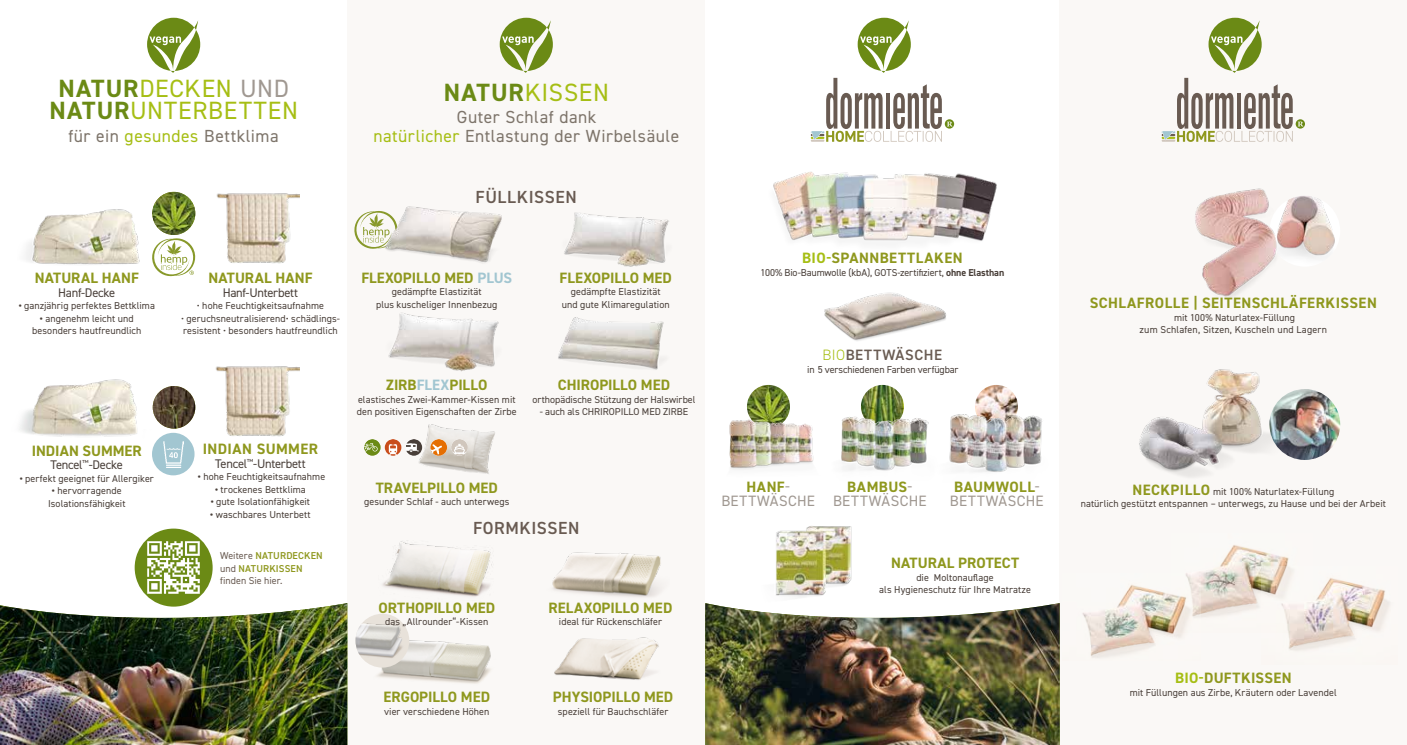
<style>
.page{position:relative;width:1407px;height:745px;background:#fff}
.page>*{position:absolute;margin:0;border:0;box-sizing:border-box;transform-origin:0 0}
.t1{font:25px/22.5px "DIN2014";letter-spacing:.03em;color:#a6be14;text-align:center}
.t2{font:17.5px/18.8px "DIN2014";letter-spacing:.03em;color:#7d746a;text-align:center}
.t3{font:600 17.5px "DIN2014";letter-spacing:.035em;color:#695b52}
.t4{font:700 15px "DIN2014";letter-spacing:.01em;color:#8f981e}
.t5{font:15px/13.8px "DIN2014";letter-spacing:.03em;color:#a09891;text-align:center}
.t6{font:700 15px "DIN2014";letter-spacing:.035em;color:#8f981e}
.t7{font:600 15px "DIN2014";letter-spacing:.04em;color:#695b52}
.t8{font:12.5px "DIN2014";letter-spacing:-.025em;color:#493f39}
.t9{font:10px/12.5px "DIN2014";letter-spacing:.005em;color:#493f39;text-align:center}
.t10{font:10px "DIN2014";letter-spacing:-.015em;color:#493f39}
.t11{font:10px/12.5px "DIN2014";letter-spacing:.005em;color:#695b52}
.s1{font-weight:700;color:#6b8a15}
.s2{color:#a09891}
.s3{color:#a6be14}
.s4{font-weight:700}
.s5{color:#a2c6d1}
.s6{font-weight:600;color:#8f981e}
.s7{font-weight:300;color:#a6be14}
.s8{font-weight:700;color:#8f981e}
.s9{font-weight:700;font-size:15px;color:#8f981e}
</style>
<div class="page">
<div style="left:347px;top:0;width:358px;height:744px;background:#faf8f6"></div>
<div style="left:1059px;top:0;width:348px;height:744px;background:#faf8f6"></div>
<img style="left:564px;top:212px;width:105px;height:55px">
<img style="left:558px;top:317px;width:106px;height:53px">
<img style="left:416px;top:424px;width:79px;height:50px">
<img style="left:405px;top:439px;width:17px;height:16px;border-radius:8px">
<img style="left:364px;top:439px;width:17px;height:16px;border-radius:8px">
<img style="left:385px;top:439px;width:16px;height:16px;border-radius:8px">
<img style="left:451px;top:439px;width:17px;height:16px;border-radius:8px">
<img style="left:430px;top:439px;width:17px;height:16px;border-radius:8px">
<img style="left:374px;top:640px;width:117px;height:44px">
<img style="left:355px;top:613px;width:54px;height:54px;border-radius:27px">
<img style="left:554px;top:637px;width:105px;height:43px">
<img style="left:382px;top:540px;width:110px;height:57px">
<img style="left:552px;top:552px;width:109px;height:45px">
<svg style="left:354px;top:211px;width:24px;height:37px"></svg>
<img style="left:216px;top:193px;width:84px;height:71px">
<img style="left:152px;top:192px;width:43px;height:43px;border-radius:22px">
<svg style="left:152px;top:238px;width:43px;height:38px"></svg>
<img style="left:824px;top:292px;width:122px;height:49px">
<img style="left:747px;top:384px;width:43px;height:43px;border-radius:22px">
<img style="left:861px;top:384px;width:43px;height:43px;border-radius:22px">
<img style="left:975px;top:384px;width:43px;height:43px;border-radius:21px">
<img style="left:773px;top:132px;width:224px;height:109px">
<img style="left:776px;top:526px;width:76px;height:72px">
<img style="left:1139px;top:369px;width:149px;height:108px">
<img style="left:1200px;top:545px;width:89px;height:72px">
<img style="left:1082px;top:572px;width:118px;height:86px">
<img style="left:1261px;top:566px;width:129px;height:85px">
<img style="left:1269px;top:195px;width:71px;height:71px;border-radius:35px">
<img style="left:1269px;top:389px;width:71px;height:70px;border-radius:35px">
<svg style="left:147px;top:18px;width:53px;height:55px"></svg>
<svg style="left:500px;top:18px;width:53px;height:55px"></svg>
<svg style="left:811px;top:18px;width:143px;height:124px"></svg>
<svg style="left:1161px;top:18px;width:144px;height:124px"></svg>
<img style="left:0;top:602px;width:347px;height:142px">
<img style="left:705px;top:603px;width:354px;height:141px">
<img style="left:26px;top:209px;width:114px;height:56px">
<img style="left:153px;top:386px;width:42px;height:42px;border-radius:21px">
<img style="left:19px;top:379px;width:137px;height:58px">
<img style="left:215px;top:366px;width:84px;height:71px">
<img style="left:378px;top:206px;width:124px;height:57px">
<img style="left:388px;top:312px;width:111px;height:60px">
<div style="left:135px;top:528px;width:78px;height:78px;background:#6b8a15;border-radius:50%"></div>
<img style="left:148px;top:541px;width:51px;height:52px">
<img style="left:841px;top:402px;width:88px;height:69px">
<img style="left:729px;top:405px;width:85px;height:65px">
<img style="left:949px;top:399px;width:93px;height:73px">
<img style="left:1195px;top:188px;width:90px;height:109px">
<div style="left:152px;top:432px;width:43px;height:43px;background:#a2c6d1;border-radius:50%"></div>
<img style="left:163px;top:441px;width:20px;height:26px">
<h1 class="t1" style="left:50px;top:76px;width:250px"><span class="s1">NATUR</span>DECKEN <span class="s2">UND<br></span><span class="s1">NATUR</span>UNTERBETTEN</h1>
<h2 class="t2" style="left:68px;top:126px;width:212px">für ein <span class="s3">gesundes</span> Bettklima</h2>
<h1 class="t1" style="left:444px;top:80px;width:166px"><span class="s1">NATUR</span>KISSEN</h1>
<h2 class="t2" style="left:373px;top:107px;width:307px">Guter Schlaf dank<br><span class="s3">natürlicher</span> Entlastung der Wirbelsäule</h2>
<h2 class="t3" style="left:476px;top:186px;width:103px">FÜLLKISSEN</h2>
<h3 class="t4" style="left:35px;top:267px;width:105px">NATURAL HANF</h3>
<p class="t8" style="left:58px;top:284px;width:59px">Hanf-Decke</p>
<p class="t9" style="left:19px;top:299px;width:138px"><span class="s4">•</span> ganzjährig perfektes Bettklima</p>
<p class="t9" style="left:32px;top:311px;width:111px"><span class="s4">•</span> angenehm leicht und besonders hautfreundlich</p>
<h3 class="t4" style="left:32px;top:440px;width:112px">INDIAN SUMMER</h3>
<p class="t8" style="left:51px;top:457px;width:74px">Tencel<sup>™</sup>-Decke</p>
<p class="t9" style="left:20px;top:471px;width:136px"><span class="s4">•</span> perfekt geeignet für Allergiker</p>
<p class="t9" style="left:48px;top:484px;width:79px"><span class="s4">•</span> hervorragende<br>Isolationsfähigkeit</p>
<h3 class="t4" style="left:208px;top:267px;width:105px">NATURAL HANF</h3>
<p class="t8" style="left:223px;top:284px;width:77px">Hanf-Unterbett</p>
<p class="t9" style="left:197px;top:299px;width:129px">• hohe Feuchtigkeitsaufnahme</p>
<p class="t9" style="left:181px;top:311px;width:160px;text-align:left">• geruchsneutralisierend• schädlings&shy;resistent • besonders hautfreundlich</p>
<h3 class="t4" style="left:361px;top:267px;width:152px">FLEXOPILLO MED <span class="s5">PLUS</span></h3>
<p class="t9" style="left:376px;top:285px;width:123px">gedämpfte Elastizität<br>plus kuscheliger Innenbezug</p>
<h3 class="t4" style="left:559px;top:267px;width:114px">FLEXOPILLO MED</h3>
<p class="t9" style="left:562px;top:285px;width:109px">gedämpfte Elastizität und gute Klimaregulation</p>
<h3 class="t4" style="left:203px;top:438px;width:117px">INDIAN SUMMER</h3>
<p class="t8" style="left:215px;top:455px;width:92px">Tencel<sup>™</sup>-Unterbett</p>
<p class="t9" style="left:198px;top:470px;width:129px"><span class="s4">•</span> hohe Feuchtigkeitsaufnahme</p>
<p class="t9" style="left:215px;top:482px;width:92px"><span class="s4">•</span> trockenes Bettklima</p>
<p class="t9" style="left:211px;top:495px;width:101px"><span class="s4">•</span> gute Isolationfähigkeit</p>
<p class="t9" style="left:210px;top:507px;width:102px"><span class="s4">•</span> waschbares Unterbett</p>
<p class="t11" style="left:220px;top:548px;width:104px">Weitere <span class="s6">NATURDECKEN </span>und <span class="s6">NATURKISSEN </span>finden Sie hier.</p>
<h3 class="t4" style="left:386px;top:374px;width:103px">ZIRB<span class="s5">FLEX</span>PILLO</h3>
<p class="t9" style="left:357px;top:392px;width:162px;text-align:left">elastisches Zwei-Kammer-Kissen mit den positiven Eigenschaften der Zirbe</p>
<h3 class="t4" style="left:558px;top:374px;width:114px">CHIROPILLO MED</h3>
<p class="t9" style="left:532px;top:392px;width:164px">orthopädische Stützung der Halswirbel</p>
<p class="t9" style="left:540px;top:405px;width:150px">- auch als CHRIROPILLO MED ZIRBE</p>
<h3 class="t4" style="left:376px;top:477px;width:124px">TRAVELPILLO MED</h3>
<p class="t9" style="left:364px;top:495px;width:147px">gesunder Schlaf - auch unterwegs</p>
<h2 class="t3" style="left:473px;top:516px;width:108px">FORMKISSEN</h2>
<h3 class="t4" style="left:378px;top:597px;width:118px">ORTHOPILLO MED</h3>
<p class="t9" style="left:385px;top:615px;width:105px">das „Allrounder“-Kissen</p>
<h3 class="t4" style="left:548px;top:597px;width:125px">RELAXOPILLO MED</h3>
<p class="t9" style="left:559px;top:615px;width:105px">ideal für Rückenschläfer</p>
<h3 class="t4" style="left:383px;top:686px;width:108px">ERGOPILLO MED</h3>
<p class="t9" style="left:384px;top:704px;width:107px">vier verschiedene Höhen</p>
<h3 class="t4" style="left:553px;top:686px;width:122px">PHYSIOPILLO MED</h3>
<p class="t9" style="left:558px;top:704px;width:112px">speziell für Bauchschläfer</p>
<h3 class="t6" style="left:802px;top:248px;width:162px"><span class="s3">BIO-</span>SPANNBETTLAKEN</h3>
<p class="t10" style="left:760px;top:266px;width:245px">100% Bio-Baumwolle (kbA), GOTS-zertifiziert, <span class="s4">ohne Elasthan</span></p>
<h3 class="t7" style="left:822px;top:345px;width:121px"><span class="s7">BIO</span>BETTWÄSCHE</h3>
<p class="t10" style="left:807px;top:363px;width:153px">in 5 verschiedenen Farben verfügbar</p>
<h3 class="t5" style="left:721px;top:479px;width:95px"><span class="s8">HANF</span>-<br>BETTWÄSCHE</h3>
<h3 class="t5" style="left:833px;top:479px;width:95px"><span class="s8">BAMBUS</span>-<br>BETTWÄSCHE</h3>
<h3 class="t5" style="left:950px;top:479px;width:95px;text-align:left"><span class="s8">BAUMWOLL</span>-<br>BETTWÄSCHE</h3>
<h3 class="t4" style="left:891px;top:552px;width:129px">NATURAL PROTECT</h3>
<p class="t9" style="left:879px;top:570px;width:153px">die Moltonauflage<br>als Hygieneschutz für Ihre Matratze</p>
<h3 class="t6" style="left:1090px;top:293px;width:288px">SCHLAFROLLE | SEITENSCHLÄFERKISSEN</h3>
<p class="t9" style="left:1139px;top:311px;width:189px">mit 100% Naturlatex-Füllung<br>zum Schlafen, Sitzen, Kuscheln und Lagern</p>
<p class="t9" style="left:1080px;top:484px;width:307px"><span class="s9">NECKPILLO</span> mit 100% Naturlatex-Füllung<br>natürlich gestützt entspannen – unterwegs, zu Hause und bei der Arbeit</p>
<h3 class="t4" style="left:1175px;top:667px;width:118px"><span class="s3">BIO-</span>DUFTKISSEN</h3>
<p class="t9" style="left:1130px;top:685px;width:209px">mit Füllungen aus Zirbe, Kräutern oder Lavendel</p>
</div>
